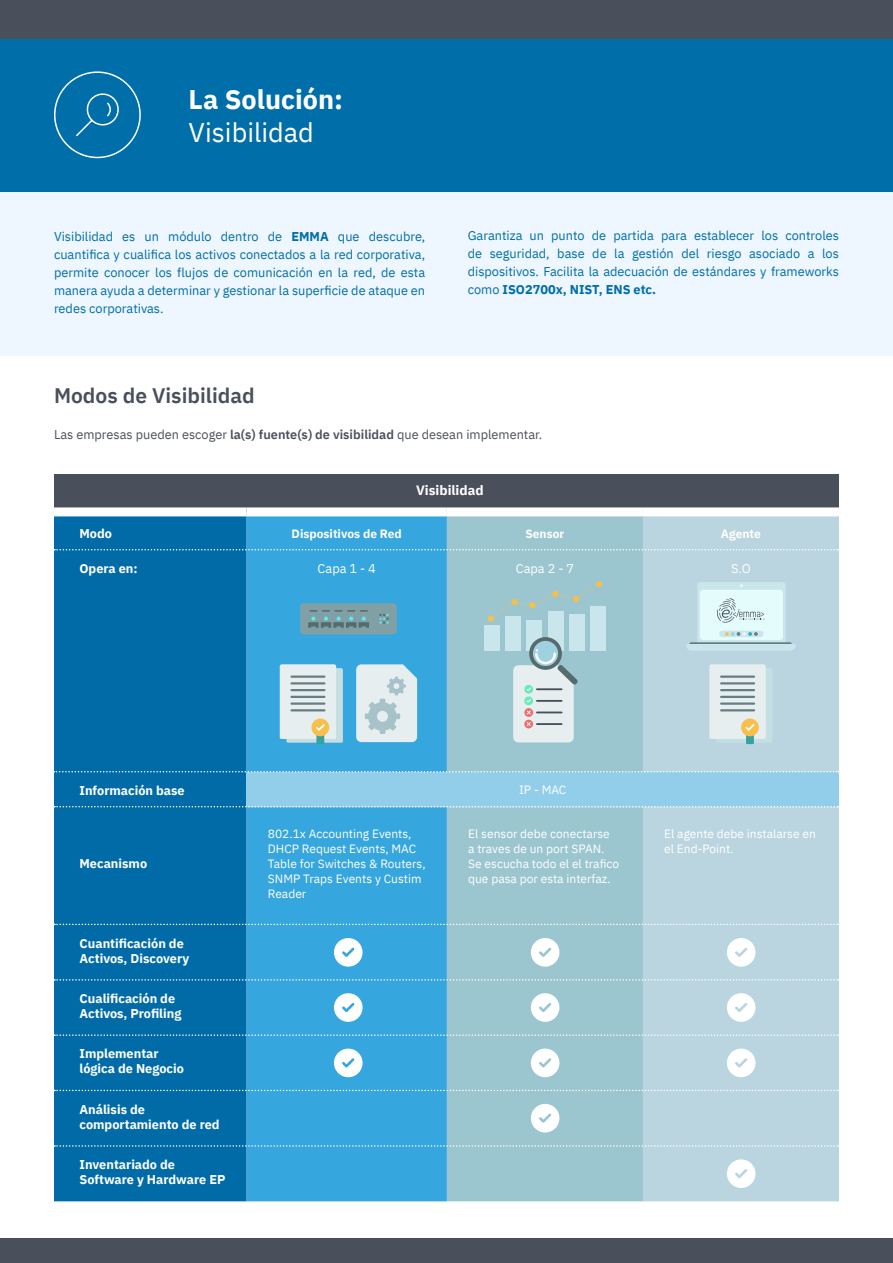
<style>
.page{position:relative;width:893px;height:1263px;background:#fff}
.page>*{position:absolute;margin:0;border:0;box-sizing:border-box;transform-origin:0 0}
.t1{font:700 27px "IBM Plex Sans";color:#fff}
.t2{font:27px "IBM Plex Sans";color:#fff}
.t3{font:600 21px "IBM Plex Sans";color:#49505c}
.Texto{font:700 13.5px "IBM Plex Sans";color:#fff}
.Texto-2{font:12.75px/18px "IBM Plex Sans";color:#006ea8;text-align:justify}
.Texto-3{font:700 12.75px "IBM Plex Sans";color:#fff}
.Texto-4{font:12.75px "IBM Plex Sans";color:#4b4f5c}
.Texto-5{font:12.75px "IBM Plex Sans";color:#fff}
.Texto-6{font:12px/15px "IBM Plex Sans";color:#fff}
.Texto-7{font:700 12px "IBM Plex Sans";color:#fff}
.s1{font-weight:700}
.s2{font-weight:600;color:#49505c}
</style>
<div class="page">
<div style="left:0;top:191px;width:893px;height:165px;background:#eef6ff"></div>
<div style="left:0;top:38px;width:893px;height:154px;background:#006ea8"></div>
<div style="left:0;top:1239px;width:893px;height:24px;background:#49505c"></div>
<div style="left:0;top:0;width:893px;height:38px;background:#49505c"></div>
<svg style="left:54px;top:71px;width:87px;height:88px"></svg>
<div style="left:54px;top:474px;width:785px;height:38px;background:#49505c"></div>
<div style="left:54px;top:516px;width:193px;height:685px;background:#006ba6"></div>
<div style="left:247px;top:516px;width:200px;height:685px;background:#36a6de"></div>
<div style="left:447px;top:516px;width:196px;height:685px;background:#9bc6cf"></div>
<div style="left:643px;top:516px;width:196px;height:685px;background:#bad5e0"></div>
<div style="left:247px;top:772px;width:592px;height:35px;background:#92ceea"></div>
<div style="left:54px;top:507px;width:193px;height:9px;background:#fff"></div>
<div style="left:247px;top:507px;width:200px;height:9px;background:#fff"></div>
<div style="left:447px;top:507px;width:196px;height:9px;background:#fff"></div>
<div style="left:643px;top:507px;width:196px;height:9px;background:#fff"></div>
<svg style="left:54px;top:549px;width:785px;height:1px"></svg>
<svg style="left:54px;top:924px;width:785px;height:1px"></svg>
<svg style="left:54px;top:979px;width:785px;height:2px;background:#8cc1da"></svg>
<svg style="left:54px;top:1034px;width:785px;height:2px;background:#8cc1da"></svg>
<svg style="left:54px;top:1090px;width:785px;height:1px"></svg>
<svg style="left:54px;top:1145px;width:785px;height:2px;background:#8cc1da"></svg>
<svg style="left:54px;top:771px;width:785px;height:1px"></svg>
<svg style="left:54px;top:806px;width:785px;height:1px"></svg>
<div style="left:300px;top:603px;width:97px;height:31px;background:#80a0a6;border-radius:4px"></div>
<svg style="left:379px;top:614px;width:10px;height:10px"></svg>
<div style="left:346px;top:622px;width:10px;height:6px;background:#556b6d"></div>
<div style="left:333px;top:622px;width:11px;height:6px;background:#556b6d"></div>
<svg style="left:335px;top:610px;width:7px;height:18px"></svg>
<div style="left:321px;top:622px;width:10px;height:6px;background:#556b6d"></div>
<svg style="left:323px;top:610px;width:6px;height:18px"></svg>
<div style="left:308px;top:622px;width:11px;height:6px;background:#556b6d"></div>
<svg style="left:310px;top:610px;width:7px;height:18px"></svg>
<div style="left:359px;top:622px;width:10px;height:6px;background:#556b6d"></div>
<svg style="left:348px;top:610px;width:19px;height:18px"></svg>
<div style="left:716px;top:668px;width:56px;height:75px;background:#c3dfe2;border-radius:2px"></div>
<div style="left:709px;top:664px;width:57px;height:75px;background:#e6eeef;border-radius:2px"></div>
<svg style="left:741px;top:718px;width:18px;height:18px"></svg>
<svg style="left:744px;top:722px;width:12px;height:22px"></svg>
<hr style="left:721px;top:675px;width:33px;height:3px;background:#687d82">
<hr style="left:721px;top:682px;width:33px;height:2px;background:#687d82">
<hr style="left:721px;top:689px;width:33px;height:2px;background:#687d82">
<hr style="left:721px;top:696px;width:33px;height:2px;background:#687d82">
<hr style="left:721px;top:702px;width:33px;height:3px;background:#687d82">
<hr style="left:721px;top:709px;width:33px;height:2px;background:#687d82">
<svg style="left:280px;top:664px;width:63px;height:80px;background:#d7e4e1"></svg>
<hr style="left:291px;top:675px;width:33px;height:3px;background:#687d82">
<hr style="left:291px;top:682px;width:33px;height:2px;background:#687d82">
<hr style="left:291px;top:689px;width:33px;height:2px;background:#687d82">
<hr style="left:291px;top:696px;width:33px;height:2px;background:#687d82">
<hr style="left:291px;top:702px;width:33px;height:3px;background:#687d82">
<hr style="left:291px;top:709px;width:33px;height:2px;background:#687d82">
<svg style="left:356px;top:664px;width:61px;height:78px;background:#d4e3e7"></svg>
<div style="left:591px;top:606px;width:15px;height:45px;background:#cae6ed"></div>
<div style="left:569px;top:614px;width:16px;height:37px;background:#cae6ed"></div>
<div style="left:548px;top:611px;width:15px;height:40px;background:#cae6ed"></div>
<div style="left:527px;top:620px;width:15px;height:31px;background:#cae6ed"></div>
<div style="left:505px;top:616px;width:15px;height:35px;background:#cae6ed"></div>
<div style="left:484px;top:625px;width:15px;height:26px;background:#cae6ed"></div>
<div style="left:488px;top:615px;width:6px;height:7px;background:#f9bf4b;border-radius:50%"></div>
<svg style="left:490px;top:581px;width:112px;height:38px;background:#a3c8cb"></svg>
<svg style="left:529px;top:637px;width:33px;height:33px"></svg>
<div style="left:533px;top:641px;width:25px;height:25px;background:#a0d1e0;border-radius:50%"></div>
<svg style="left:513px;top:649px;width:65px;height:93px;background:#c8d7da"></svg>
<div style="left:697px;top:582px;width:89px;height:63px;background:#cae6ed;border-radius:3px"></div>
<div style="left:700px;top:590px;width:83px;height:50px;background:#e5fcfd;border-radius:3px"></div>
<svg style="left:686px;top:642px;width:110px;height:9px"></svg>
<div style="left:719px;top:631px;width:45px;height:6px;background:#cae6ed;border-radius:3px"></div>
<svg style="left:725px;top:632px;width:33px;height:4px"></svg>
<svg style="left:717px;top:598px;width:48px;height:25px"></svg>
<svg style="left:334px;top:938px;width:29px;height:29px"></svg>
<svg style="left:531px;top:938px;width:28px;height:29px"></svg>
<svg style="left:727px;top:938px;width:28px;height:29px"></svg>
<svg style="left:334px;top:993px;width:29px;height:29px"></svg>
<svg style="left:531px;top:993px;width:28px;height:29px"></svg>
<svg style="left:727px;top:993px;width:28px;height:29px"></svg>
<svg style="left:334px;top:1048px;width:29px;height:29px"></svg>
<svg style="left:531px;top:1048px;width:28px;height:29px"></svg>
<svg style="left:727px;top:1048px;width:28px;height:29px"></svg>
<svg style="left:727px;top:1159px;width:28px;height:29px"></svg>
<svg style="left:531px;top:1104px;width:28px;height:28px"></svg>
<p class="t1" style="left:189px;top:78px;width:156px">La Solución:</p>
<p class="t2" style="left:189px;top:111px;width:127px">Visibilidad</p>
<p class="Texto-2" style="left:54px;top:226px;width:373px">Visibilidad es un módulo dentro de <span class="s1">EMMA</span> que descubre, cuantifica y cualifica los activos conectados a la red corporativa, permite conocer los flujos de comunicación en la red, de esta manera ayuda a determinar y gestionar la superficie de ataque en redes corporativas.</p>
<p class="Texto-2" style="left:468px;top:226px;width:373px">Garantiza un punto de partida para establecer los controles de seguridad, base de la gestión del riesgo asociado a los dispositivos. Facilita la adecuación de estándares y frameworks como <span class="s1">ISO2700x, NIST, ENS etc.</span></p>
<p class="t3" style="left:54px;top:379px;width:202px">Modos de Visibilidad</p>
<p class="Texto-4" style="left:54px;top:425px;width:490px">Las empresas pueden escoger <span class="s2">la(s) fuente(s) de visibilidad</span> que desean implementar.</p>
<p class="Texto" style="left:416px;top:480px;width:69px">Visibilidad</p>
<p class="Texto-3" style="left:80px;top:524px;width:34px">Modo</p>
<p class="Texto-7" style="left:292px;top:524px;width:112px">Dispositivos de Red</p>
<p class="Texto-7" style="left:525px;top:524px;width:41px">Sensor</p>
<p class="Texto-7" style="left:721px;top:524px;width:41px">Agente</p>
<p class="Texto-3" style="left:80px;top:558px;width:60px">Opera en:</p>
<p class="Texto-5" style="left:318px;top:559px;width:60px">Capa 1 - 4</p>
<p class="Texto-5" style="left:516px;top:559px;width:60px">Capa 2 - 7</p>
<p class="Texto-5" style="left:731px;top:559px;width:21px">S.O</p>
<p class="Texto-3" style="left:80px;top:780px;width:107px">Información base</p>
<p class="Texto-6" style="left:519px;top:781px;width:49px">IP - MAC</p>
<p class="Texto-3" style="left:80px;top:853px;width:69px">Mecanismo</p>
<p class="Texto-3" style="left:80px;top:933px;width:106px">Cuantificación de</p>
<p class="Texto-3" style="left:80px;top:948px;width:111px">Activos, Discovery</p>
<p class="Texto-3" style="left:80px;top:988px;width:97px">Cualificación de</p>
<p class="Texto-3" style="left:80px;top:1003px;width:103px">Activos, Profiling</p>
<p class="Texto-3" style="left:80px;top:1043px;width:81px">Implementar</p>
<p class="Texto-3" style="left:80px;top:1058px;width:106px">lógica de Negocio</p>
<p class="Texto-3" style="left:80px;top:1099px;width:67px">Análisis de</p>
<p class="Texto-3" style="left:80px;top:1114px;width:142px">comportamiento de red</p>
<p class="Texto-3" style="left:80px;top:1154px;width:97px">Inventariado de</p>
<p class="Texto-3" style="left:80px;top:1169px;width:147px">Software y Hardware EP</p>
<p class="Texto-6" style="left:268px;top:825px;width:159px">802.1x Accounting Events,<br>DHCP Request Events, MAC<br>Table for Switches &amp; Routers,<br>SNMP Traps Events y Custim<br>Reader</p>
<p class="Texto-6" style="left:468px;top:825px;width:152px">El sensor debe conectarse a traves de un port SPAN.<br>Se escucha todo el el trafico que pasa por esta interfaz.</p>
<p class="Texto-6" style="left:664px;top:825px;width:153px">El agente debe instalarse en el End-Point.</p>
</div>
